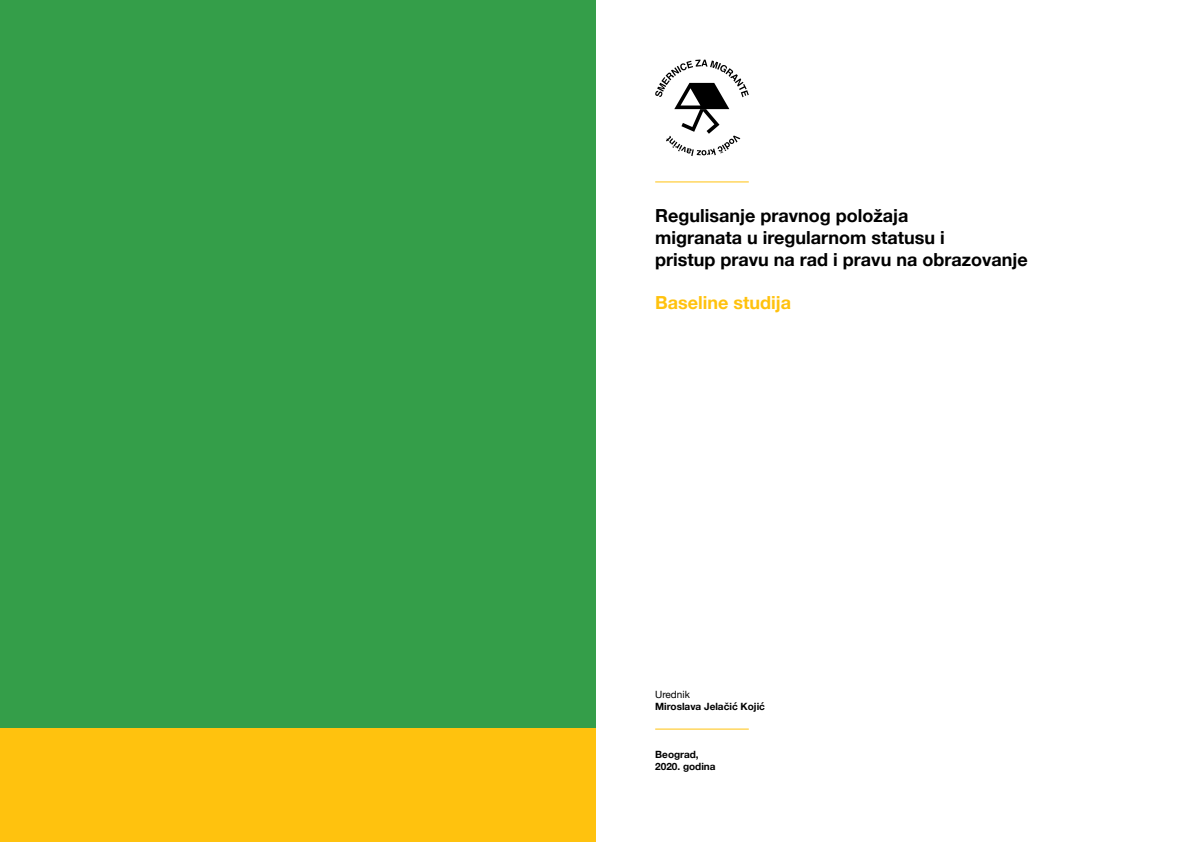
<style>
.page{position:relative;width:1191px;height:842px;background:#fff}
.page>*{position:absolute;margin:0;border:0;box-sizing:border-box;transform-origin:0 0}
.t1{font:700 18px/21.6px "Helvetica Neue";color:#000}
.t2{font:700 18px "Helvetica Neue";color:#ffc20e}
.t3{font:700 10px/12px "Helvetica Neue";color:#000}
.t4{font:10px "Helvetica Neue";color:#000}
</style>
<div class="page">
<svg style="left:655px;top:60px;width:94px;height:96px"></svg>
<hr style="left:655px;top:182px;width:94px;height:1px;background:#ffc20e">
<hr style="left:655px;top:729px;width:94px;height:1px;background:#ffc20e">
<div style="left:0;top:727px;width:595px;height:115px;background:#ffc20e"></div>
<div style="left:0;top:0;width:595px;height:727px;background:#349e49"></div>
<p class="t1" style="left:655px;top:206px;width:374px">Regulisanje pravnog položaja<br>migranata u iregularnom statusu i<br>pristup pravu na rad i pravu na obrazovanje</p>
<p class="t2" style="left:655px;top:288px;width:137px">Baseline studija</p>
<p class="t4" style="left:655px;top:687px;width:36px">Urednik</p>
<p class="t3" style="left:655px;top:700px;width:111px">Miroslava Jelačić Kojić</p>
<p class="t3" style="left:655px;top:749px;width:62px">Beograd,<br>2020. godina</p>
</div>
